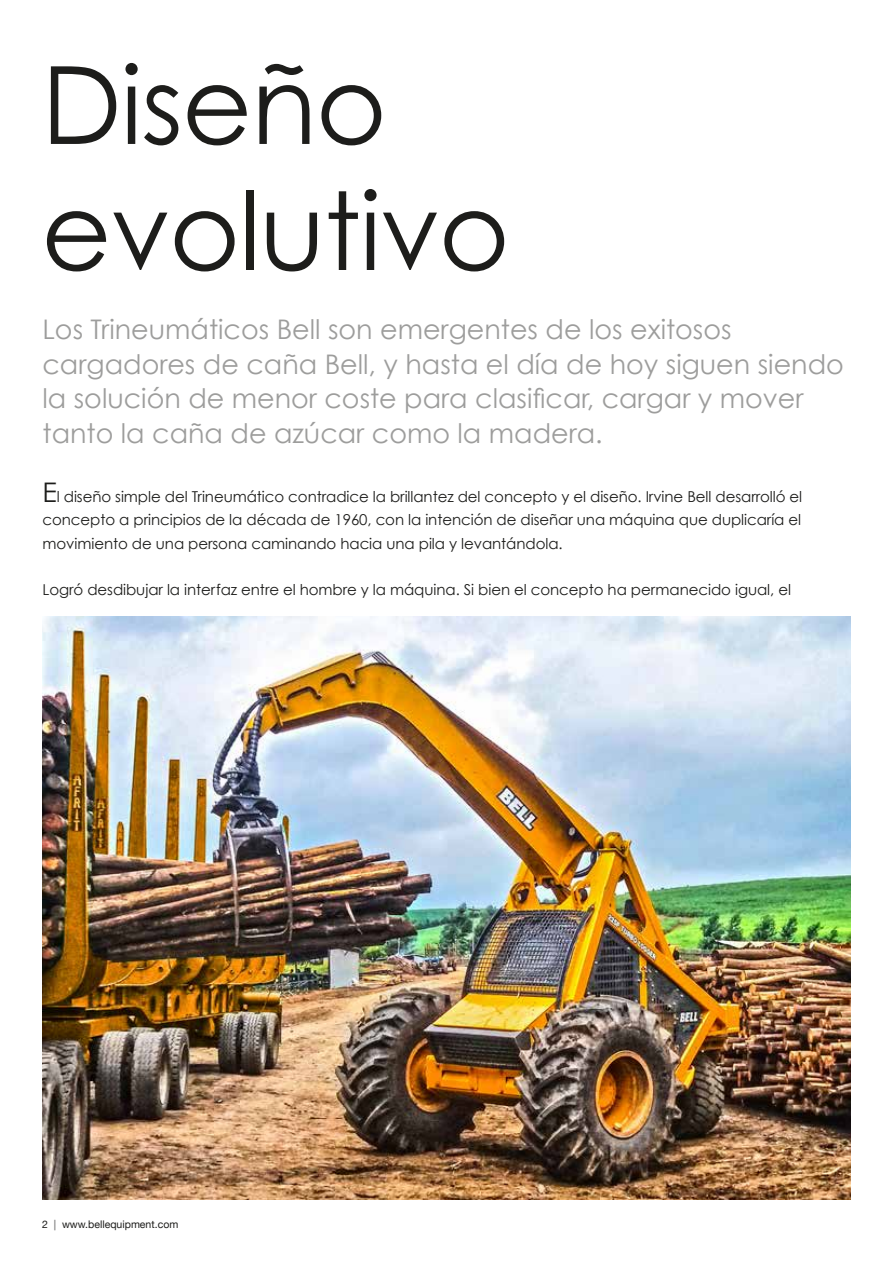
<style>
.page{position:relative;width:893px;height:1263px;background:#fff}
.page>*{position:absolute;margin:0;border:0;box-sizing:border-box;transform-origin:0 0}
.t1{font:108px/126px "Century Gothic";letter-spacing:-.01em;color:#1d1d1b}
.t2{font:27px/34.5px "Century Gothic";color:#9d9d9c}
.t3{font:15px/23.2px "Century Gothic";letter-spacing:-.005em;color:#1d1d1b;text-align:justify}
.t4{font:10.5px "Helvetica Neue";color:#1d1d1b}
.s1{font-size:27px}
.s2{font-weight:500;color:#878787}
</style>
<div class="page">
<img style="left:43px;top:617px;width:807px;height:582px">
<h1 class="t1" style="left:41px;top:40px;width:470px">Diseño evolutivo</h1>
<h2 class="t2" style="left:43px;top:312px;width:803px">Los Trineumáticos Bell son emergentes de los exitosos cargadores de caña Bell, y hasta el día de hoy siguen siendo la solución de menor coste para clasificar, cargar y mover tanto la caña de azúcar como la madera.</h2>
<p class="t3" style="left:43px;top:485px;width:761px"><span class="s1">E</span>l diseño simple del Trineumático contradice la brillantez del concepto y el diseño. Irvine Bell desarrolló el concepto a principios de la década de 1960, con la intención de diseñar una máquina que duplicaría el movimiento de una persona caminando hacia una pila y levantándola.</p>
<p class="t3" style="left:43px;top:578px;width:750px">Logró desdibujar la interfaz entre el hombre y la máquina. Si bien el concepto ha permanecido igual, el</p>
<p class="t4" style="left:42px;top:1216px;width:138px">2 <span class="s2">|</span> www.bellequipment.com</p>
</div>
